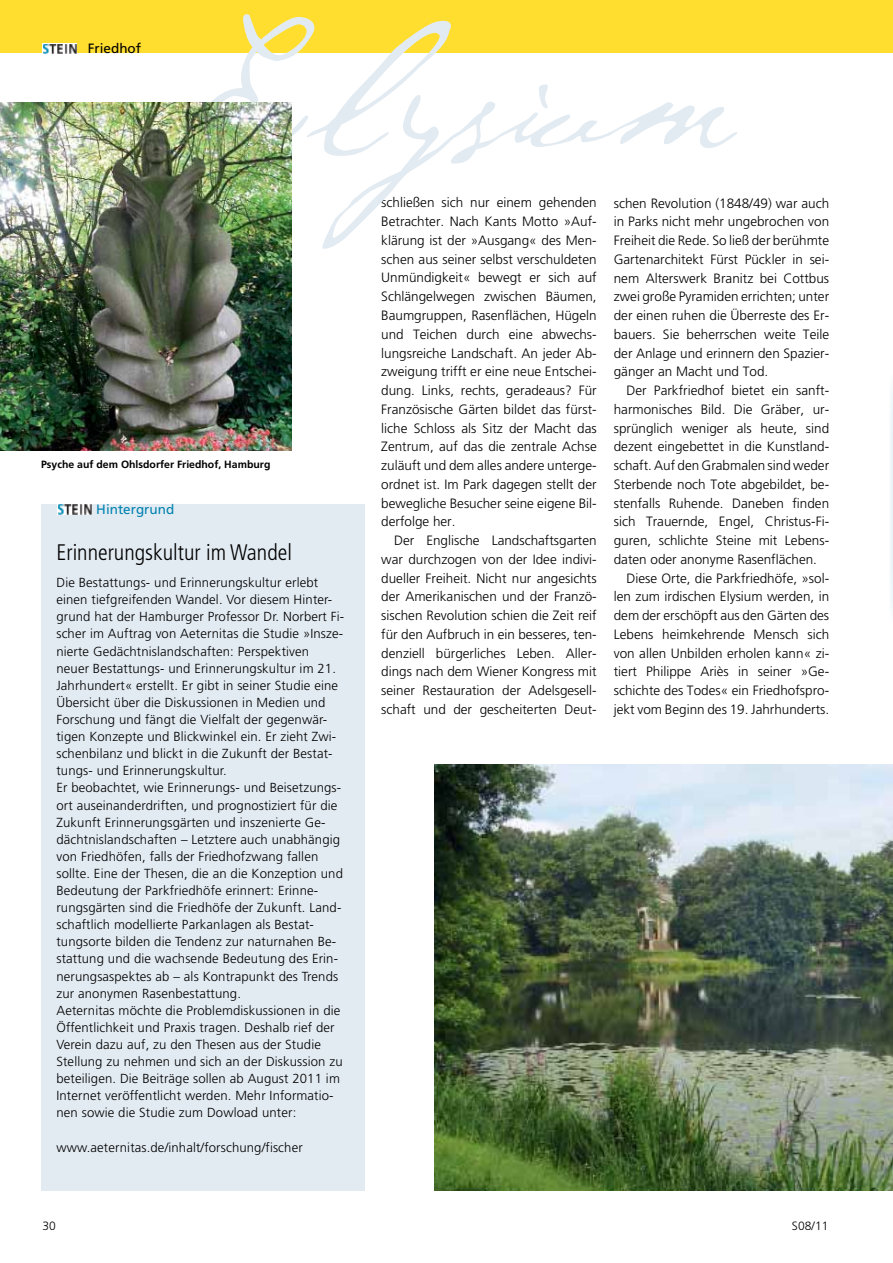
<style>
.page{position:relative;width:893px;height:1263px;background:#fff}
.page>*{position:absolute;margin:0;border:0;box-sizing:border-box;transform-origin:0 0}
.t1{font:185.85px "P22 Cezanne";color:#e3ebf2}
.t2{font:300 condensed 22.5px "Frutiger";color:#000}
.t3{font:300 13.5px/18.8px "Frutiger";color:#000;text-align:justify}
.t4{font:13.5px "Frutiger";color:#0082b0}
.t5{font:13.5px "Frutiger";color:#000}
.t6{font:300 13.2px/17.1px "Frutiger";letter-spacing:.01em;color:#000}
.t7{font:300 12px "Frutiger";letter-spacing:.01em;color:#000}
.t8{font:700 10.5px "Frutiger";color:#000}
</style>
<div class="page">
<div style="left:0;top:0;width:893px;height:53px;background:#ffde2f"></div>
<img style="left:43px;top:43px;width:33px;height:11px">
<svg style="left:890px;top:390px;width:3px;height:222px"></svg>
<div style="left:41px;top:504px;width:323px;height:687px;background:#e3ebf2"></div>
<img style="left:58px;top:504px;width:34px;height:10px">
<img style="left:0;top:102px;width:292px;height:348px">
<img style="left:434px;top:764px;width:459px;height:427px">
<h1 class="t1" style="left:187px;top:-28px;width:549px">Elysium</h1>
<p class="t5" style="left:88px;top:40px;width:55px">Friedhof</p>
<p class="t3" style="left:381px;top:193px;width:217px">schließen sich nur einem gehenden Betrachter. Nach Kants Motto »Auf&shy;klärung ist der »Ausgang« des Men&shy;schen aus seiner selbst verschuldeten Unmündigkeit« bewegt er sich auf Schlängelwegen zwischen Bäumen, Baumgruppen, Rasenflächen, Hügeln und Teichen durch eine abwechs&shy;lungsreiche Landschaft. An jeder Ab&shy;zweigung trifft er eine neue Entschei&shy;dung. Links, rechts, geradeaus? Für Französische Gärten bildet das fürst&shy;liche Schloss als Sitz der Macht das Zentrum, auf das die zentrale Achse zuläuft und dem alles andere unterge&shy;ordnet ist. Im Park dagegen stellt der bewegliche Besucher seine eigene Bil&shy;derfolge her.</p>
<p class="t3" style="left:381px;top:531px;width:217px;text-indent:13px">Der Englische Landschaftsgarten war durchzogen von der Idee indivi&shy;dueller Freiheit. Nicht nur angesichts der Amerikanischen und der Franzö&shy;sischen Revolution schien die Zeit reif für den Aufbruch in ein besseres, ten&shy;denziell bürgerliches Leben. Aller&shy;dings nach dem Wiener Kongress mit seiner Restauration der Adelsgesell&shy;schaft und der gescheiterten Deut-</p>
<p class="t3" style="left:614px;top:193px;width:217px">schen Revolution (1848/49) war auch in Parks nicht mehr ungebrochen von Freiheit die Rede. So ließ der berühmte Gartenarchitekt Fürst Pückler in sei&shy;nem Alterswerk Branitz bei Cottbus zwei große Pyramiden errichten; unter der einen ruhen die Überreste des Er&shy;bauers. Sie beherrschen weite Teile der Anlage und erinnern den Spazier&shy;gänger an Macht und Tod.</p>
<p class="t3" style="left:626px;top:381px;width:204px">Der Parkfriedhof bietet ein sanft-</p>
<p class="t3" style="left:614px;top:400px;width:217px">harmonisches Bild. Die Gräber, ur-</p>
<p class="t3" style="left:614px;top:418px;width:217px">sprünglich weniger als heute, sind</p>
<p class="t3" style="left:614px;top:437px;width:217px">dezent eingebettet in die Kunstland-</p>
<p class="t3" style="left:614px;top:456px;width:217px">schaft. Auf den Grabmalen sind weder</p>
<p class="t3" style="left:614px;top:475px;width:217px">Sterbende noch Tote abgebildet, be-</p>
<p class="t3" style="left:614px;top:493px;width:217px">stenfalls Ruhende. Daneben finden</p>
<p class="t3" style="left:614px;top:512px;width:217px">sich Trauernde, Engel, Christus-Fi-</p>
<p class="t3" style="left:614px;top:531px;width:217px">guren, schlichte Steine mit Lebens-</p>
<p class="t3" style="left:614px;top:550px;width:205px">daten oder anonyme Rasenflächen.</p>
<p class="t3" style="left:626px;top:568px;width:204px">Diese Orte, die Parkfriedhöfe, »sol-</p>
<p class="t3" style="left:614px;top:587px;width:217px">len zum irdischen Elysium werden, in</p>
<p class="t3" style="left:614px;top:606px;width:217px">dem der erschöpft aus den Gärten des</p>
<p class="t3" style="left:614px;top:625px;width:217px">Lebens heimkehrende Mensch sich</p>
<p class="t3" style="left:614px;top:643px;width:217px">von allen Unbilden erholen kann« zi-</p>
<p class="t3" style="left:614px;top:662px;width:217px">tiert Philippe Ariès in seiner »Ge-</p>
<p class="t3" style="left:614px;top:681px;width:217px">schichte des Todes« ein Friedhofspro-</p>
<p class="t3" style="left:614px;top:700px;width:217px">jekt vom Beginn des 19. Jahrhunderts.</p>
<p class="t8" style="left:41px;top:458px;width:231px">Psyche auf dem Ohlsdorfer Friedhof, Hamburg</p>
<p class="t4" style="left:96px;top:501px;width:80px">Hintergrund</p>
<h2 class="t2" style="left:56px;top:539px;width:237px">Erinnerungskultur im Wandel</h2>
<p class="t6" style="left:56px;top:574px;width:289px">Die Bestattungs- und Erinnerungskultur erlebt einen tiefgreifenden Wandel. Vor diesem Hinter&shy;grund hat der Hamburger Professor Dr. Norbert Fi&shy;scher im Auftrag von Aeternitas die Studie »Insze&shy;nierte Gedächtnislandschaften: Perspektiven neuer Bestattungs- und Erinnerungskultur im 21.<br>Jahrhundert« erstellt. Er gibt in seiner Studie eine Übersicht über die Diskussionen in Medien und Forschung und fängt die Vielfalt der gegenwär&shy;tigen Konzepte und Blickwinkel ein. Er zieht Zwi&shy;schenbilanz und blickt in die Zukunft der Bestat&shy;tungs- und Erinnerungskultur.<br>Er beobachtet, wie Erinnerungs- und Beisetzungs&shy;ort auseinanderdriften, und prognostiziert für die Zukunft Erinnerungsgärten und inszenierte Ge&shy;dächtnislandschaften – Letztere auch unabhängig von Friedhöfen, falls der Friedhofzwang fallen sollte. Eine der Thesen, die an die Konzeption und Bedeutung der Parkfriedhöfe erinnert: Erinne&shy;rungsgärten sind die Friedhöfe der Zukunft. Land&shy;schaftlich modellierte Parkanlagen als Bestat&shy;tungsorte bilden die Tendenz zur naturnahen Be&shy;stattung und die wachsende Bedeutung des Erin&shy;nerungsaspektes ab – als Kontrapunkt des Trends zur anonymen Rasenbestattung.<br>Aeternitas möchte die Problemdiskussionen in die Öffentlichkeit und Praxis tragen. Deshalb rief der Verein dazu auf, zu den Thesen aus der Studie Stellung zu nehmen und sich an der Diskussion zu beteiligen. Die Beiträge sollen ab August 2011 im Internet veröffentlicht werden. Mehr Informatio&shy;nen sowie die Studie zum Dowload unter:</p>
<p class="t6" style="left:56px;top:1138px;width:248px">www.aeternitas.de/inhalt/forschung/fischer</p>
<p class="t7" style="left:43px;top:1219px;width:15px">30</p>
<p class="t7" style="left:792px;top:1219px;width:38px">S08/11</p>
</div>
